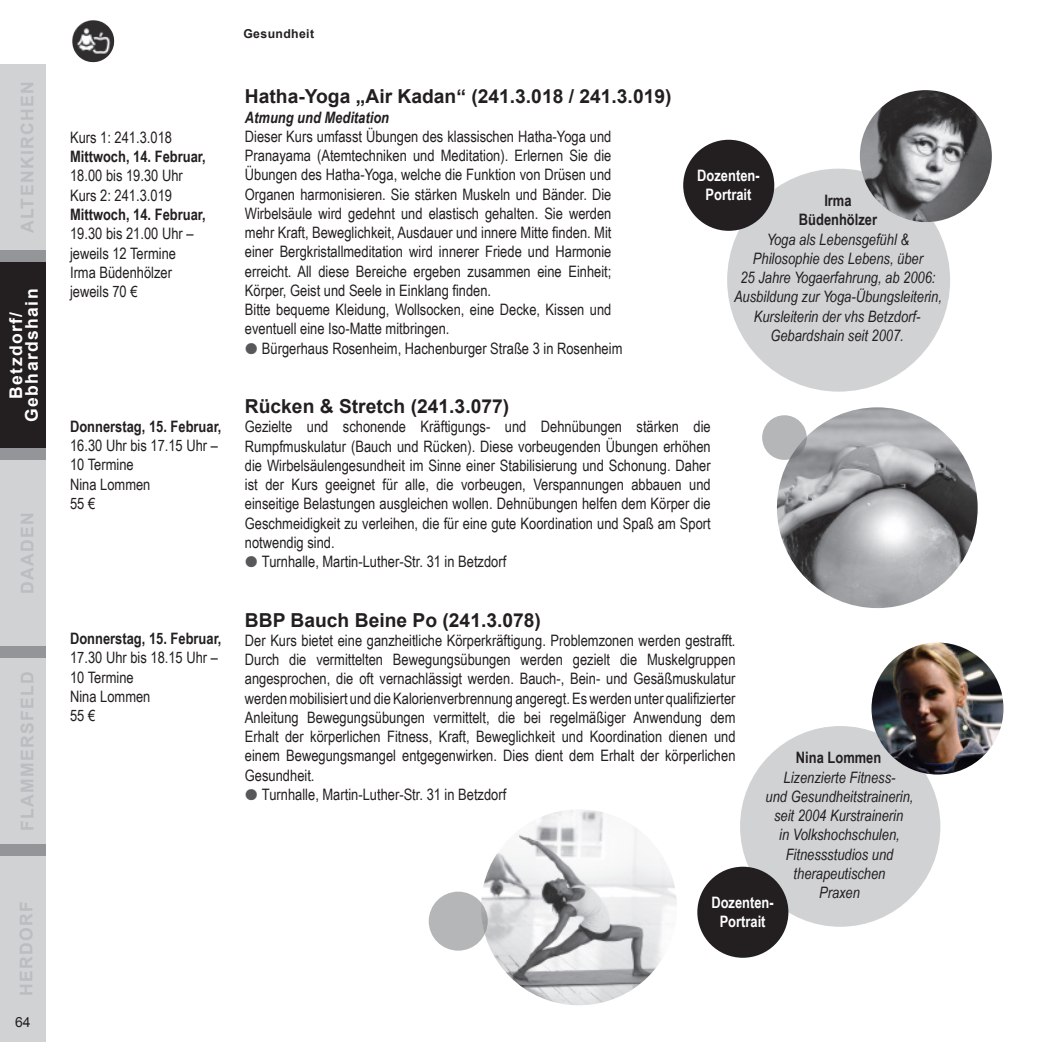
<style>
.page{position:relative;width:1042px;height:1042px;background:#fff}
.page>*{position:absolute;margin:0;border:0;box-sizing:border-box;transform-origin:0 0}
.t1{font:700 19.25px "Arial";color:#231f20}
.t2{font:700 17.5px "Arial";letter-spacing:.08em;color:#bcbdc0}
.t3{font:700 17.5px/15.8px "Arial";letter-spacing:.08em;color:#fff;text-align:center}
.t4{font:15.75px/19.2px "Arial Narrow";color:#231f20}
.t5{font:italic 15.75px/19.2px "Arial Narrow";color:#231f20;text-align:center}
.t6{font:700 15.75px/19.2px "Arial Narrow";color:#231f20;text-align:center}
.t7{font:700 15.75px/19.2px "Arial Narrow";color:#fff;text-align:center}
.t8{font:italic 700 15.75px "Arial Narrow";color:#231f20}
.t9{font:14px "Arial";color:#231f20}
.t10{font:700 12.25px "Arial";letter-spacing:.03em;color:#231f20}
</style>
<div class="page">
<div style="left:0;top:64px;width:46px;height:978px;background:#939598"></div>
<div style="left:0;top:64px;width:46px;height:186px;background:#d1d2d4"></div>
<div style="left:0;top:262px;width:46px;height:186px;background:#231f20"></div>
<div style="left:0;top:460px;width:46px;height:186px;background:#d1d2d4"></div>
<div style="left:0;top:658px;width:46px;height:186px;background:#d1d2d4"></div>
<div style="left:0;top:856px;width:46px;height:186px;background:#d1d2d4"></div>
<img style="left:72px;top:20px;width:30px;height:42px">
<img style="left:481px;top:809px;width:196px;height:196px;border-radius:98px">
<div style="left:429px;top:891px;width:59px;height:59px;background:#b5b6b7;border-radius:50%"></div>
<div style="left:727px;top:169px;width:223px;height:223px;background:#d1d2d4;border-radius:50%"></div>
<div style="left:684px;top:141px;width:89px;height:89px;background:#231f20;border-radius:50%"></div>
<div style="left:683px;top:140px;width:91px;height:91px;border:2px solid #231f20;border-radius:50%"></div>
<img style="left:860px;top:90px;width:132px;height:132px;border-radius:66px">
<div style="left:740px;top:726px;width:200px;height:201px;background:#d1d2d4;border-radius:50%"></div>
<div style="left:698px;top:867px;width:89px;height:90px;background:#231f20;border-radius:50%"></div>
<div style="left:697px;top:866px;width:91px;height:92px;border:2px solid #231f20;border-radius:50%"></div>
<img style="left:871px;top:642px;width:132px;height:132px;border-radius:66px">
<img style="left:777px;top:407px;width:200px;height:201px;border-radius:100px">
<svg style="left:762px;top:415px;width:45px;height:45px;background:#b2b3b4"></svg>
<p class="t2" style="left:16px;top:233px;width:154px;rotate:-90deg">ALTENKIRCHEN</p>
<p class="t3" style="left:9px;top:422px;width:135px;rotate:-90deg">Betzdorf/<br>Gebhardshain</p>
<p class="t2" style="left:16px;top:594px;width:83px;rotate:-90deg">DAADEN</p>
<p class="t2" style="left:16px;top:831px;width:162px;rotate:-90deg">FLAMMERSFELD</p>
<p class="t2" style="left:15px;top:996px;width:96px;rotate:-90deg">HERDORF</p>
<p class="t9" style="left:15px;top:1013px;width:17px">64</p>
<p class="t4" style="left:70px;top:127px;width:103px">Kurs 1: 241.3.018</p>
<p class="t6" style="left:70px;top:146px;width:137px">Mittwoch, 14. Februar,</p>
<p class="t4" style="left:70px;top:166px;width:114px">18.00 bis 19.30 Uhr<br>Kurs 2: 241.3.019</p>
<p class="t6" style="left:70px;top:204px;width:137px">Mittwoch, 14. Februar,</p>
<p class="t4" style="left:70px;top:223px;width:125px">19.30 bis 21.00 Uhr – jeweils 12 Termine<br>Irma Büdenhölzer jeweils 70 €</p>
<p class="t6" style="left:70px;top:416px;width:153px">Donnerstag, 15. Februar,</p>
<p class="t4" style="left:70px;top:435px;width:149px">16.30 Uhr bis 17.15 Uhr –<br>10 Termine<br>Nina Lommen<br>55 €</p>
<p class="t6" style="left:70px;top:628px;width:153px">Donnerstag, 15. Februar,</p>
<p class="t4" style="left:70px;top:647px;width:149px">17.30 Uhr bis 18.15 Uhr –<br>10 Termine<br>Nina Lommen<br>55 €</p>
<p class="t10" style="left:243px;top:26px;width:72px">Gesundheit</p>
<p class="t1" style="left:245px;top:84px;width:428px">Hatha-Yoga „Air Kadan“ (241.3.018 / 241.3.019)</p>
<p class="t8" style="left:245px;top:105px;width:146px">Atmung und Meditation</p>
<p class="t4" style="left:245px;top:126px;width:368px">Dieser Kurs umfasst Übungen des klassischen Hatha-Yoga und Pranayama (Atemtechniken und Meditation). Erlernen Sie die Übungen des Hatha-Yoga, welche die Funktion von Drüsen und Organen harmonisieren. Sie stärken Muskeln und Bänder. Die Wirbelsäule wird gedehnt und elastisch gehalten. Sie werden mehr Kraft, Beweglichkeit, Ausdauer und innere Mitte finden. Mit einer Bergkristallmeditation wird innerer Friede und Harmonie erreicht. All diese Bereiche ergeben zusammen eine Einheit; Körper, Geist und Seele in Einklang finden.<br>Bitte bequeme Kleidung, Wollsocken, eine Decke, Kissen und eventuell eine Iso-Matte mitbringen.</p>
<p class="t4" style="left:262px;top:338px;width:362px">Bürgerhaus Rosenheim, Hachenburger Straße 3 in Rosenheim</p>
<p class="t7" style="left:697px;top:165px;width:64px">Dozenten-<br>Portrait</p>
<p class="t6" style="left:799px;top:190px;width:80px">Irma<br>Büdenhölzer</p>
<p class="t5" style="left:734px;top:229px;width:209px">Yoga als Lebensgefühl &amp;<br>Philosophie des Lebens, über<br>25 Jahre Yogaerfahrung, ab 2006:<br>Ausbildung zur Yoga-Übungsleiterin,<br>Kursleiterin der vhs Betzdorf-<br>Gebardshain seit 2007.</p>
<p class="t1" style="left:245px;top:394px;width:266px">Rücken &amp; Stretch (241.3.077)</p>
<p class="t4" style="left:245px;top:417px;width:467px">Gezielte und schonende Kräftigungs- und Dehnübungen stärken die</p>
<p class="t4" style="left:245px;top:436px;width:467px">Rumpfmuskulatur (Bauch und Rücken). Diese vorbeugenden Übungen erhöhen</p>
<p class="t4" style="left:245px;top:455px;width:467px">die Wirbelsäulengesundheit im Sinne einer Stabilisierung und Schonung. Daher</p>
<p class="t4" style="left:245px;top:474px;width:467px">ist der Kurs geeignet für alle, die vorbeugen, Verspannungen abbauen und</p>
<p class="t4" style="left:245px;top:494px;width:467px">einseitige Belastungen ausgleichen wollen. Dehnübungen helfen dem Körper die</p>
<p class="t4" style="left:245px;top:513px;width:467px">Geschmeidigkeit zu verleihen, die für eine gute Koordination und Spaß am Sport</p>
<p class="t4" style="left:245px;top:532px;width:91px">notwendig sind.</p>
<p class="t4" style="left:262px;top:551px;width:246px">Turnhalle, Martin-Luther-Str. 31 in Betzdorf</p>
<p class="t1" style="left:245px;top:607px;width:297px">BBP Bauch Beine Po (241.3.078)</p>
<p class="t4" style="left:245px;top:630px;width:492px">Der Kurs bietet eine ganzheitliche Körperkräftigung. Problemzonen werden gestrafft.</p>
<p class="t4" style="left:245px;top:649px;width:492px">Durch die vermittelten Bewegungsübungen werden gezielt die Muskelgruppen</p>
<p class="t4" style="left:245px;top:669px;width:492px">angesprochen, die oft vernachlässigt werden. Bauch-, Bein- und Gesäßmuskulatur</p>
<p class="t4" style="left:245px;top:688px;width:492px">werden mobilisiert und die Kalorienverbrennung angeregt. Es werden unter qualifizierter</p>
<p class="t4" style="left:245px;top:707px;width:492px">Anleitung Bewegungsübungen vermittelt, die bei regelmäßiger Anwendung dem</p>
<p class="t4" style="left:245px;top:726px;width:492px">Erhalt der körperlichen Fitness, Kraft, Beweglichkeit und Koordination dienen und</p>
<p class="t4" style="left:245px;top:746px;width:492px">einem Bewegungsmangel entgegenwirken. Dies dient dem Erhalt der körperlichen</p>
<p class="t4" style="left:245px;top:765px;width:71px">Gesundheit.</p>
<p class="t4" style="left:262px;top:784px;width:246px">Turnhalle, Martin-Luther-Str. 31 in Betzdorf</p>
<p class="t6" style="left:796px;top:747px;width:87px">Nina Lommen</p>
<p class="t5" style="left:765px;top:767px;width:149px">Lizenzierte Fitness-<br>und Gesundheitstrainerin, seit 2004 Kurstrainerin<br>in Volkshochschulen,<br>Fitnessstudios und therapeutischen<br>Praxen</p>
<p class="t7" style="left:711px;top:892px;width:64px">Dozenten-<br>Portrait</p>
</div>
